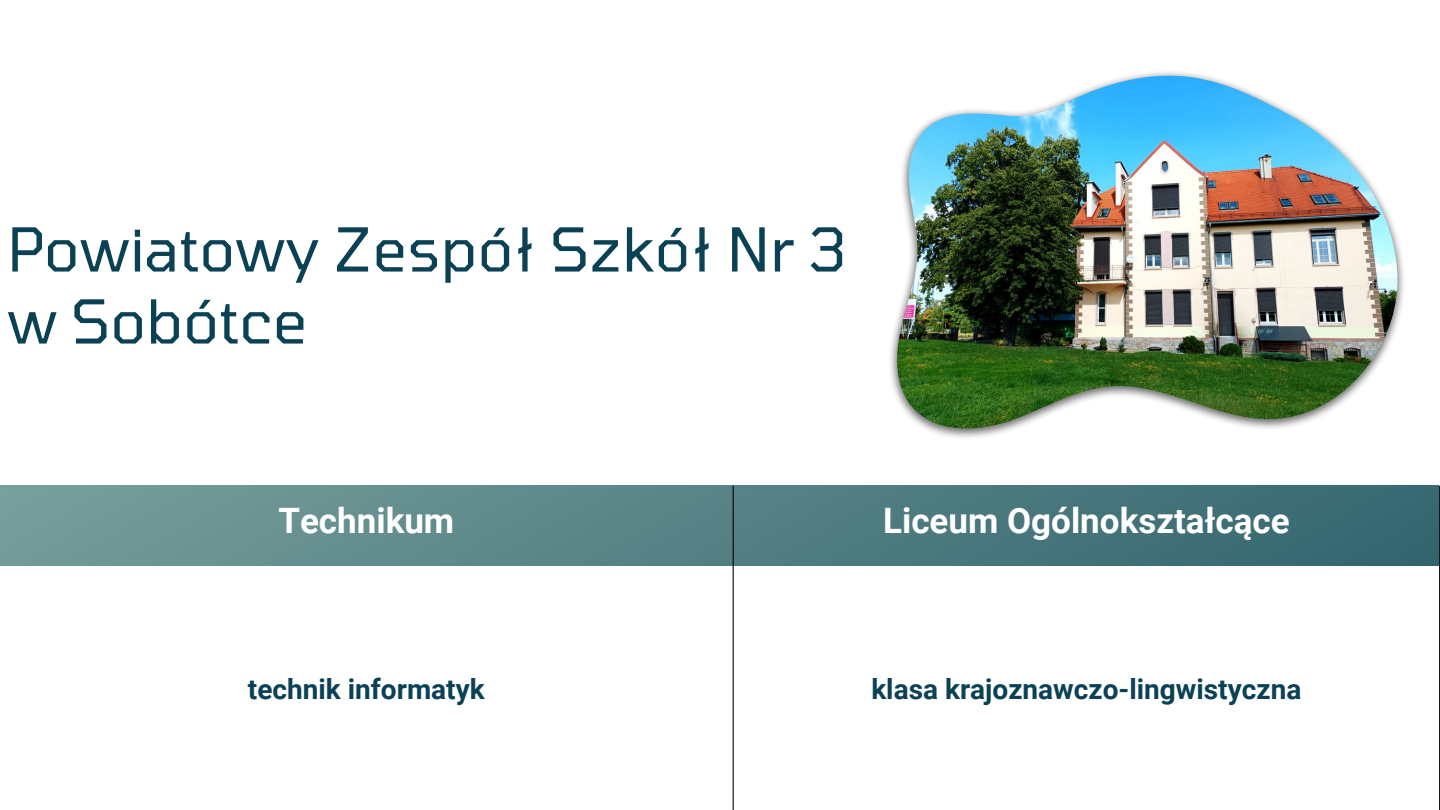
<style>
.page{position:relative;width:1440px;height:810px;background:#fff}
.page>*{position:absolute;margin:0;border:0;box-sizing:border-box;transform-origin:0 0}
.t1{font:60px/72px "Tomorrow";color:#0a4154}
.t2{font:700 35px "Roboto";color:#fff}
.t3{font:700 28px "Roboto";color:#0a4154}
</style>
<div class="page">
<div style="left:0;top:486px;width:1439px;height:79px;background:linear-gradient(to right,#769d9a,#356670)"></div>
<hr style="left:733px;top:486px;width:1px;height:324px;background:#000">
<hr style="left:1439px;top:486px;width:1px;height:324px;background:#000">
<img style="left:890px;top:72px;width:514px;height:366px">
<img style="left:897px;top:75px;width:501px;height:355px">
<p class="t1" style="left:7px;top:212px;width:841px">Powiatowy Zespół Szkół Nr 3 w Sobótce</p>
<p class="t2" style="left:278px;top:500px;width:177px">Technikum</p>
<p class="t2" style="left:883px;top:500px;width:408px">Liceum Ogólnokształcące</p>
<h1 class="t3" style="left:248px;top:673px;width:238px">technik informatyk</h1>
<p class="t3" style="left:871px;top:673px;width:432px">klasa krajoznawczo-lingwistyczna</p>
</div>
